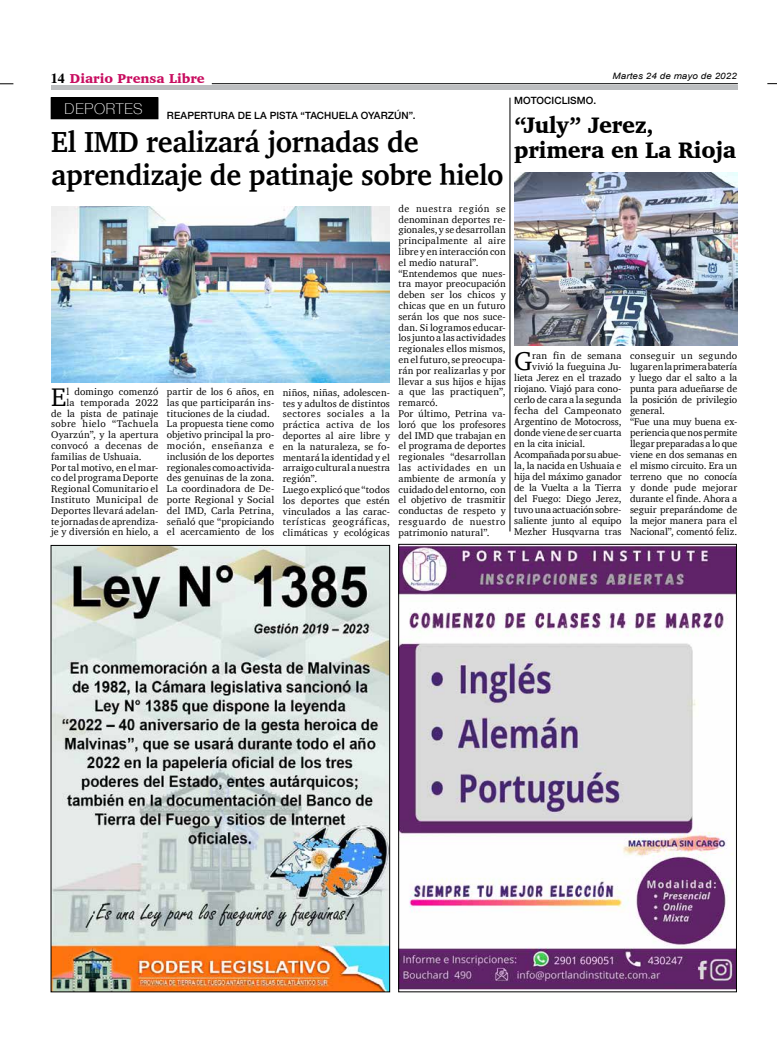
<style>
.page{position:relative;width:777px;height:1063px;background:#fff}
.page>*{position:absolute;margin:0;border:0;box-sizing:border-box;transform-origin:0 0}
.t1{font:700 29.7px/32.9px "Charter";letter-spacing:-.01em;color:#000;scale:.95 1}
.t2{font:26.4px "Charter";color:#000}
.t3{font:26.1px "Charter";color:#000}
.t4{font:900 23px/25.4px "Charter";letter-spacing:-.01em;color:#000;scale:.95 1}
.t5{font:100 15px "Helvetica Neue";letter-spacing:.045em;color:#fff}
.t6{font:900 13.2px "Charter";color:#c80c5f}
.t7{font:10px/10.8px "Charter";letter-spacing:.01em;color:#000}
.t8{font:10px "Charter";letter-spacing:-.01em;color:#000}
.t9{font:500 10px "Helvetica Neue";letter-spacing:.01em;color:#000}
.t10{font:10px "Charter";letter-spacing:.035em;color:#000}
.t11{font:italic 8.8px "Arial";letter-spacing:.01em;color:#000;scale:1.11 1}
.s1{font-family:"Times";font-weight:700;font-size:14px;color:#000}
</style>
<div class="page">
<hr style="left:212px;top:83px;width:526px;height:1px;background:#000">
<svg style="left:0;top:84px;width:13px;height:1px"></svg>
<div style="left:51px;top:85px;width:686px;height:5px;background:#bcbec0"></div>
<img style="left:53px;top:547px;width:335px;height:443px">
<div style="left:51px;top:545px;width:339px;height:447px;border:1px solid #000"></div>
<img style="left:400px;top:546px;width:334px;height:444px">
<div style="left:398px;top:544px;width:338px;height:448px;border:1px solid #000"></div>
<div style="left:51px;top:98px;width:107px;height:21px;background:#000"></div>
<hr style="left:510px;top:98px;width:1px;height:433px;background:#000">
<img style="left:514px;top:172px;width:224px;height:173px">
<img style="left:51px;top:207px;width:339px;height:175px">
<h3 class="t6" style="left:51px;top:70px;width:155px"><span class="s1">14</span> Diario Prensa Libre</h3>
<h3 class="t5" style="left:65px;top:97px;width:80px">DEPORTES</h3>
<p class="t9" style="left:167px;top:107px;width:250px">REAPERTURA DE LA PISTA “TACHUELA OYARZÚN”.</p>
<h1 class="t1" style="left:51px;top:125px;width:478px">El IMD realizará jornadas de aprendizaje de patinaje sobre hielo</h1>
<h3 class="t3" style="left:51px;top:374px;width:17px">E</h3>
<p class="t7" style="left:66px;top:386px;width:94px">l domingo comenzó</p>
<p class="t7" style="left:66px;top:397px;width:94px">la temporada 2022</p>
<p class="t7" style="left:51px;top:408px;width:109px">de la pista de patinaje</p>
<p class="t10" style="left:51px;top:415px;width:109px">sobre hielo “Tachuela</p>
<p class="t7" style="left:51px;top:429px;width:109px">Oyarzún”, y la apertura</p>
<p class="t7" style="left:51px;top:440px;width:109px">convocó a decenas de</p>
<p class="t7" style="left:51px;top:451px;width:92px">familias de Ushuaia.</p>
<p class="t7" style="left:51px;top:462px;width:109px">Por tal motivo, en el mar-</p>
<p class="t7" style="left:51px;top:472px;width:109px">co del programa Deporte</p>
<p class="t7" style="left:51px;top:483px;width:109px">Regional Comunitario el</p>
<p class="t7" style="left:51px;top:494px;width:109px">Instituto Municipal de</p>
<p class="t7" style="left:51px;top:505px;width:109px">Deportes llevará adelan-</p>
<p class="t7" style="left:51px;top:516px;width:109px">te jornadas de aprendiza-</p>
<p class="t7" style="left:51px;top:526px;width:109px">je y diversión en hielo, a</p>
<p class="t7" style="left:167px;top:386px;width:109px">partir de los 6 años, en las que participarán ins&shy;tituciones de la ciudad.<br>La propuesta tiene como objetivo principal la pro&shy;moción, enseñanza e inclusión de los deportes regionales como activida&shy;des genuinas de la zona.<br>La coordinadora de De&shy;porte Regional y Social del IMD, Carla Petrina, señaló que “propiciando el acercamiento de los</p>
<p class="t7" style="left:283px;top:387px;width:109px">niños, niñas, adolescen&shy;tes y adultos de distintos sectores sociales a la práctica activa de los deportes al aire libre y en la naturaleza, se fo&shy;mentará la identidad y el arraigo cultural a nuestra región”.<br>Luego explicó que “todos los deportes que estén vinculados a las carac&shy;terísticas geográficas, climáticas y ecológicas</p>
<p class="t7" style="left:398px;top:203px;width:109px">de nuestra región se denominan deportes re&shy;gionales, y se desarrollan principalmente al aire libre y en interacción con el medio natural”. “Entendemos que nues&shy;tra mayor preocupación deben ser los chicos y chicas que en un futuro serán los que nos suce&shy;dan. Si logramos educar&shy;los junto a las actividades regionales ellos mismos, en el futuro, se preocupa&shy;rán por realizarlas y por llevar a sus hijos e hijas a que las practiquen”, remarcó.<br>Por último, Petrina va&shy;loró que los profesores del IMD que trabajan en el programa de deportes regionales “desarrollan las actividades en un ambiente de armonía y cuidado del entorno, con el objetivo de trasmitir conductas de respeto y resguardo de nuestro patrimonio natural”.</p>
<p class="t11" style="left:612px;top:70px;width:113px">Martes 24 de mayo de 2022</p>
<p class="t9" style="left:514px;top:92px;width:83px">MOTOCICLISMO.</p>
<h3 class="t4" style="left:514px;top:112px;width:235px">“July” Jerez, primera en La Rioja</h3>
<h2 class="t2" style="left:514px;top:339px;width:20px">G</h2>
<p class="t7" style="left:532px;top:350px;width:91px">ran fin de semana</p>
<p class="t7" style="left:532px;top:361px;width:91px">vivió la fueguina Ju-</p>
<p class="t7" style="left:514px;top:372px;width:109px">lieta Jerez en el trazado</p>
<p class="t8" style="left:514px;top:380px;width:109px">riojano. Viajó para cono-</p>
<p class="t7" style="left:514px;top:394px;width:109px">cerlo de cara a la segunda</p>
<p class="t7" style="left:514px;top:405px;width:109px">fecha del Campeonato</p>
<p class="t7" style="left:514px;top:416px;width:109px">Argentino de Motocross,</p>
<p class="t7" style="left:514px;top:427px;width:109px">donde viene de ser cuarta</p>
<p class="t7" style="left:514px;top:438px;width:73px">en la cita inicial.</p>
<p class="t8" style="left:514px;top:446px;width:109px">Acompañada por su abue-</p>
<p class="t7" style="left:514px;top:460px;width:109px">la, la nacida en Ushuaia e</p>
<p class="t7" style="left:514px;top:471px;width:109px">hija del máximo ganador</p>
<p class="t7" style="left:514px;top:482px;width:109px">de la Vuelta a la Tierra</p>
<p class="t8" style="left:514px;top:490px;width:109px">del Fuego: Diego Jerez,</p>
<p class="t8" style="left:514px;top:501px;width:109px">tuvo una actuación sobre-</p>
<p class="t7" style="left:514px;top:515px;width:109px">saliente junto al equipo</p>
<p class="t7" style="left:514px;top:526px;width:109px">Mezher Husqvarna tras</p>
<p class="t7" style="left:630px;top:350px;width:109px">conseguir un segundo lugar en la primera batería y luego dar el salto a la punta para adueñarse de la posición de privilegio general.<br>“Fue una muy buena ex&shy;periencia que nos permite llegar preparadas a lo que viene en dos semanas en el mismo circuito. Era un terreno que no conocía y donde pude mejorar durante el finde. Ahora a seguir preparándome de la mejor manera para el<br>Nacional”, comentó feliz.</p>
</div>
